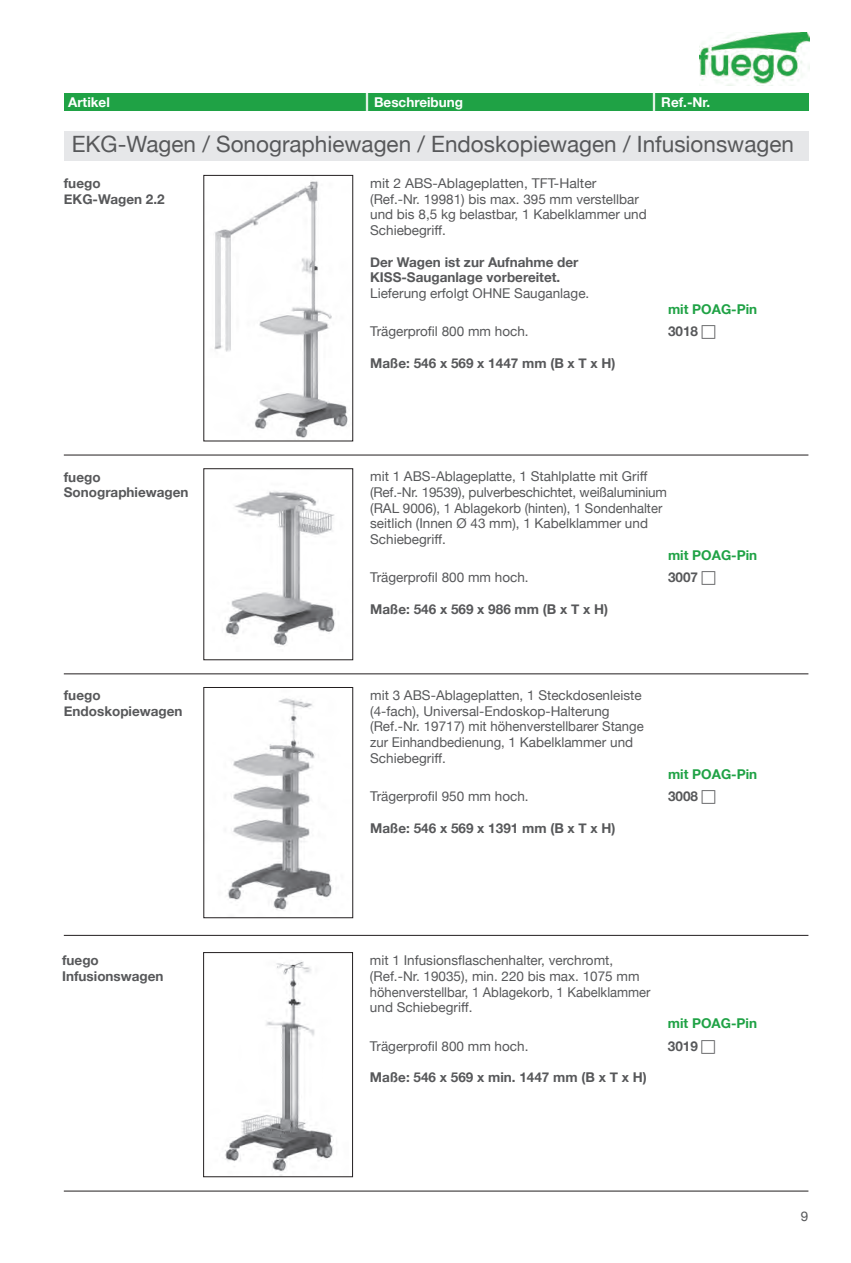
<style>
.page{position:relative;width:851px;height:1263px;background:#fff}
.page>*{position:absolute;margin:0;border:0;box-sizing:border-box;transform-origin:0 0}
.t1{font:22.5px "Helvetica Neue";color:#57585a}
.t2{font:13.5px/15.8px "Helvetica Neue";color:#57585a}
.t3{font:700 13.5px/15.8px "Helvetica Neue";color:#57585a}
.t4{font:700 13.5px "Helvetica Neue";color:#1fa245}
.t5{font:700 13.5px "Helvetica Neue";color:#fff}
.s1{font-size:18px}
</style>
<div class="page">
<img style="left:699px;top:33px;width:110px;height:52px">
<hr style="left:64px;top:1191px;width:744px;height:1px;background:#231f20">
<img style="left:225px;top:491px;width:111px;height:156px">
<div style="left:203px;top:468px;width:150px;height:192px;border:1px solid #231f20"></div>
<img style="left:228px;top:698px;width:104px;height:213px">
<div style="left:203px;top:687px;width:150px;height:231px;border:1px solid #231f20"></div>
<img style="left:214px;top:181px;width:134px;height:257px">
<div style="left:203px;top:175px;width:150px;height:266px;border:1px solid #231f20"></div>
<div style="left:64px;top:131px;width:744px;height:30px;background:#e6e7e9"></div>
<hr style="left:64px;top:935px;width:744px;height:1px;background:#231f20">
<hr style="left:64px;top:455px;width:744px;height:1px;background:#231f20">
<hr style="left:64px;top:673px;width:744px;height:1px;background:#231f20">
<img style="left:225px;top:961px;width:108px;height:214px">
<div style="left:203px;top:952px;width:150px;height:225px;border:1px solid #231f20"></div>
<div style="left:64px;top:94px;width:744px;height:17px;background:#1fa245"></div>
<p class="t5" style="left:68px;top:93px;width:43px">Artikel</p>
<p class="t5" style="left:365px;top:93px;width:100px"><span class="s1">|</span> Beschreibung</p>
<p class="t5" style="left:652px;top:93px;width:60px"><span class="s1">|</span> Ref.-Nr.</p>
<h1 class="t1" style="left:72px;top:131px;width:723px">EKG-Wagen / Sonographiewagen / Endoskopiewagen / Infusionswagen</h1>
<p class="t3" style="left:64px;top:175px;width:102px">fuego<br>EKG-Wagen 2.2</p>
<p class="t2" style="left:370px;top:175px;width:278px">mit 2 ABS-Ablageplatten, TFT-Halter (Ref.-Nr. 19981) bis max. 395 mm verstellbar und bis 8,5 kg belastbar, 1 Kabelklammer und Schiebegriff.</p>
<p class="t3" style="left:370px;top:254px;width:210px">Der Wagen ist zur Aufnahme der<br>KISS-Sauganlage vorbereitet.</p>
<p class="t2" style="left:370px;top:285px;width:221px">Lieferung erfolgt OHNE Sauganlage.</p>
<p class="t4" style="left:668px;top:301px;width:91px">mit POAG-Pin</p>
<p class="t2" style="left:370px;top:324px;width:160px">Trägerprofil 800 mm hoch.</p>
<p class="t3" style="left:668px;top:323px;width:32px">3018</p>
<p class="t3" style="left:370px;top:355px;width:247px">Maße: 546 x 569 x 1447 mm (B x T x H)</p>
<p class="t3" style="left:64px;top:468px;width:126px">fuego<br>Sonographiewagen</p>
<p class="t2" style="left:370px;top:468px;width:298px">mit 1 ABS-Ablageplatte, 1 Stahlplatte mit Griff (Ref.-Nr. 19539), pulverbeschichtet, weißaluminium (RAL 9006), 1 Ablagekorb (hinten), 1 Sondenhalter seitlich (Innen Ø 43 mm), 1 Kabelklammer und Schiebegriff.</p>
<p class="t4" style="left:668px;top:547px;width:91px">mit POAG-Pin</p>
<p class="t2" style="left:370px;top:570px;width:160px">Trägerprofil 800 mm hoch.</p>
<p class="t3" style="left:668px;top:569px;width:32px">3007</p>
<p class="t3" style="left:370px;top:601px;width:239px">Maße: 546 x 569 x 986 mm (B x T x H)</p>
<p class="t3" style="left:64px;top:687px;width:120px">fuego<br>Endoskopiewagen</p>
<p class="t2" style="left:370px;top:687px;width:275px">mit 3 ABS-Ablageplatten, 1 Steckdosenleiste (4-fach), Universal-Endoskop-Halterung (Ref.-Nr. 19717) mit höhenverstellbarer Stange zur Einhandbedienung, 1 Kabelklammer und Schiebegriff.</p>
<p class="t4" style="left:668px;top:765px;width:91px">mit POAG-Pin</p>
<p class="t2" style="left:370px;top:788px;width:160px">Trägerprofil 950 mm hoch.</p>
<p class="t3" style="left:668px;top:788px;width:32px">3008</p>
<p class="t3" style="left:370px;top:820px;width:247px">Maße: 546 x 569 x 1391 mm (B x T x H)</p>
<p class="t3" style="left:62px;top:952px;width:103px">fuego<br>Infusionswagen</p>
<p class="t2" style="left:370px;top:952px;width:282px">mit 1 Infusionsflaschenhalter, verchromt, (Ref.-Nr. 19035), min. 220 bis max. 1075 mm höhenverstellbar, 1 Ablagekorb, 1 Kabelklammer und Schiebegriff.</p>
<p class="t4" style="left:667px;top:1015px;width:91px">mit POAG-Pin</p>
<p class="t2" style="left:370px;top:1038px;width:160px">Trägerprofil 800 mm hoch.</p>
<p class="t3" style="left:667px;top:1037px;width:32px">3019</p>
<p class="t3" style="left:370px;top:1069px;width:278px">Maße: 546 x 569 x min. 1447 mm (B x T x H)</p>
<p class="t2" style="left:800px;top:1208px;width:9px">9</p>
</div>
